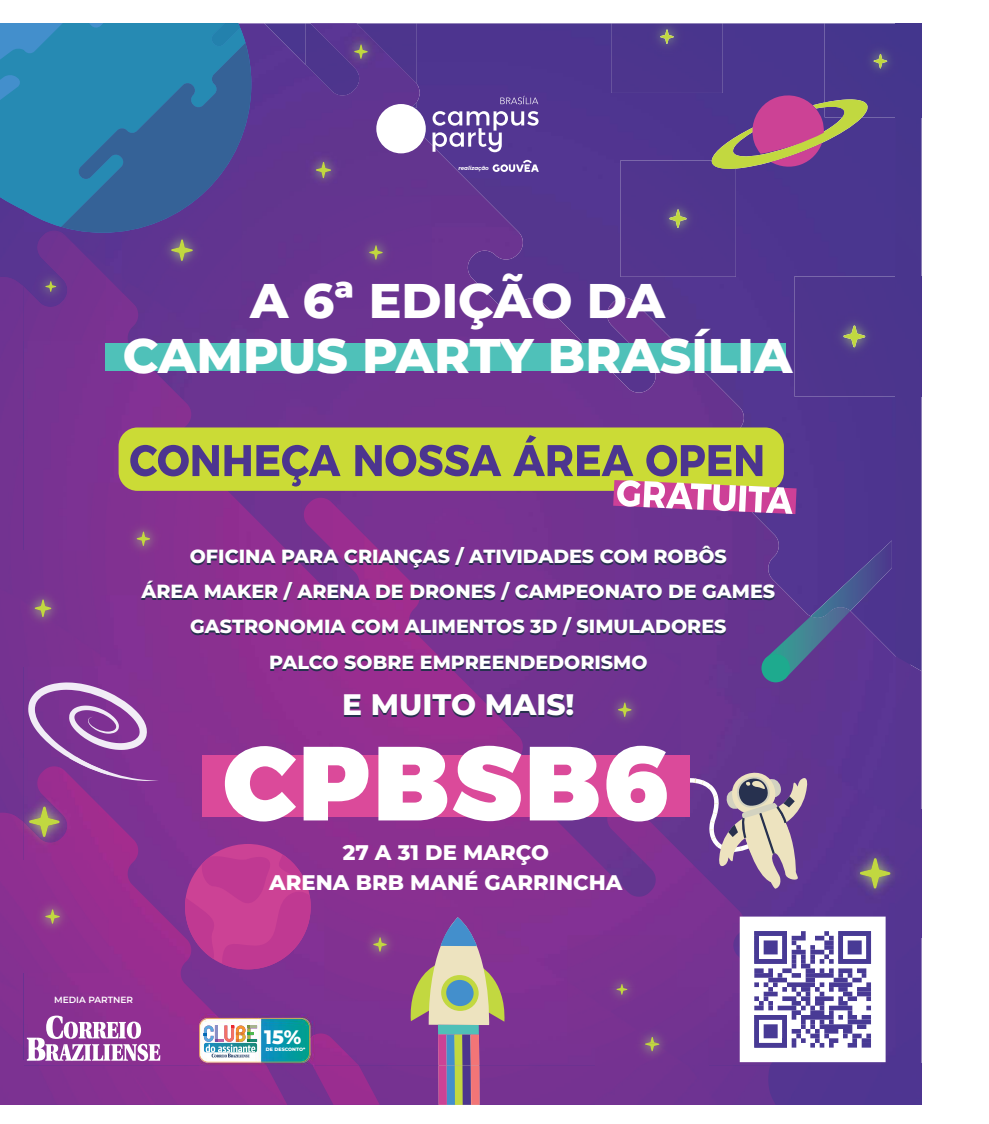
<style>
.page{position:relative;width:989px;height:1124px;background:#fff}
.page>*{position:absolute;margin:0;border:0;box-sizing:border-box;transform-origin:0 0}
.t1{font:800 48.62px/54.9px "Montserrat";color:#fff;text-align:center}
.t2{font:800 29.62px "Montserrat";color:#fff}
.t3{font:800 21.12px/29.6px "Montserrat";color:#fff;text-align:center}
.t4{font:800 19.5px "Montserrat";color:#fff}
.t5{font:800 19px/35.2px "Montserrat";color:#fff;text-align:center}
.t6{font:600 9px "Montserrat";color:#fff}
.t7{font:italic 700 5.5px "Montserrat";color:#fff}
.t8{font:800 4.75px "Montserrat";color:#fff}
</style>
<div class="page">
<img style="left:264px;top:23px;width:631px;height:648px">
<img style="left:23px;top:230px;width:756px;height:835px">
<img style="left:23px;top:814px;width:357px;height:251px">
<img style="left:28px;top:682px;width:131px;height:98px">
<img style="left:885px;top:540px;width:7px;height:78px">
<div style="left:794px;top:276px;width:101px;height:120px;background:#4d358d"></div>
<img style="left:843px;top:325px;width:22px;height:22px">
<div style="left:620px;top:160px;width:116px;height:117px;background:#51358e"></div>
<img style="left:669px;top:209px;width:17px;height:19px">
<div style="left:267px;top:113px;width:113px;height:114px;background:#61358f"></div>
<img style="left:316px;top:162px;width:15px;height:16px">
<div style="left:320px;top:196px;width:112px;height:113px;background:#693391"></div>
<div style="left:320px;top:196px;width:60px;height:31px;background:#653490"></div>
<img style="left:369px;top:245px;width:14px;height:15px">
<div style="left:88px;top:482px;width:111px;height:113px;background:#823191"></div>
<img style="left:136px;top:531px;width:14px;height:15px">
<div style="left:569px;top:653px;width:111px;height:102px;background:#6f3391"></div>
<img style="left:618px;top:702px;width:13px;height:14px">
<div style="left:324px;top:888px;width:112px;height:112px;background:#843191"></div>
<img style="left:373px;top:937px;width:14px;height:14px">
<div style="left:611px;top:23px;width:111px;height:70px;background:#4c358d"></div>
<img style="left:660px;top:30px;width:13px;height:14px">
<img style="left:305px;top:23px;width:112px;height:85px">
<img style="left:354px;top:44px;width:14px;height:15px">
<div style="left:824px;top:23px;width:71px;height:94px;background:#46368d"></div>
<svg style="left:711px;top:93px;width:157px;height:76px;background:#885a81"></svg>
<img style="left:873px;top:54px;width:14px;height:14px">
<div style="left:23px;top:550px;width:77px;height:116px;background:#7b3291"></div>
<img style="left:88px;top:550px;width:12px;height:45px">
<img style="left:34px;top:599px;width:17px;height:18px">
<img style="left:23px;top:757px;width:45px;height:9px">
<img style="left:23px;top:766px;width:86px;height:206px">
<svg style="left:68px;top:757px;width:41px;height:17px"></svg>
<img style="left:29px;top:806px;width:31px;height:31px">
<img style="left:885px;top:809px;width:10px;height:128px">
<img style="left:885px;top:858px;width:5px;height:30px">
<div style="left:23px;top:860px;width:86px;height:25px;background:#972e90"></div>
<img style="left:45px;top:909px;width:15px;height:14px">
<div style="left:596px;top:987px;width:112px;height:78px;background:#733391"></div>
<img style="left:645px;top:1043px;width:14px;height:8px">
<div style="left:567px;top:934px;width:109px;height:109px;background:#7b3291"></div>
<div style="left:596px;top:987px;width:80px;height:56px;background:#763291"></div>
<svg style="left:616px;top:983px;width:11px;height:11px"></svg>
<img style="left:23px;top:233px;width:82px;height:108px">
<svg style="left:45px;top:281px;width:11px;height:11px"></svg>
<div style="left:122px;top:233px;width:120px;height:77px;background:#613490"></div>
<img style="left:122px;top:292px;width:15px;height:18px">
<img style="left:171px;top:239px;width:22px;height:22px">
<svg style="left:185px;top:843px;width:126px;height:126px;background:#b63a93"></svg>
<svg style="left:408px;top:917px;width:98px;height:107px;background:#a98798"></svg>
<svg style="left:441px;top:974px;width:38px;height:36px"></svg>
<div style="left:446px;top:979px;width:27px;height:26px;background:#438fcc;border-radius:50%"></div>
<div style="left:438px;top:1024px;width:41px;height:10px;background:#4fc0b8"></div>
<svg style="left:438px;top:1034px;width:41px;height:31px"></svg>
<svg style="left:687px;top:770px;width:52px;height:118px;background:#7f559c"></svg>
<svg style="left:376px;top:96px;width:163px;height:76px"></svg>
<div style="left:202px;top:755px;width:487px;height:61px;background:#db4a9a"></div>
<svg style="left:225px;top:745px;width:442px;height:76px"></svg>
<div style="left:106px;top:343px;width:680px;height:27px;background:#4fc1b9"></div>
<div style="left:119px;top:427px;width:665px;height:64px;background:#cbdb36;border-radius:19px"></div>
<svg style="left:130px;top:435px;width:666px;height:79px"></svg>
<svg style="left:739px;top:487px;width:146px;height:574px;background:#765a9f"></svg>
<svg style="left:754px;top:931px;width:117px;height:116px"></svg>
<svg style="left:23px;top:23px;width:38px;height:210px;background:#2b84b3"></svg>
<svg style="left:61px;top:23px;width:190px;height:210px;background:#336ea3"></svg>
<svg style="left:27px;top:1015px;width:133px;height:45px"></svg>
<img style="left:199px;top:1013px;width:116px;height:52px">
<img style="left:199px;top:1017px;width:111px;height:45px">
<img style="left:199px;top:1018px;width:110px;height:43px">
<svg style="left:199px;top:1024px;width:58px;height:33px"></svg>
<div style="left:0;top:341px;width:23px;height:416px;background:#733391"></div>
<div style="left:0;top:972px;width:23px;height:88px;background:#813191"></div>
<div style="left:0;top:550px;width:23px;height:116px;background:#753291"></div>
<img style="left:0;top:757px;width:23px;height:55px">
<div style="left:0;top:812px;width:23px;height:160px;background:#8c3091"></div>
<img style="left:0;top:233px;width:23px;height:44px">
<img style="left:0;top:277px;width:23px;height:64px">
<svg style="left:0;top:23px;width:23px;height:210px;background:#327fb3"></svg>
<img style="left:921px;top:23px;width:1px;height:1040px">
<div style="left:895px;top:23px;width:26px;height:633px;background:#4b358d"></div>
<div style="left:895px;top:656px;width:26px;height:407px;background:#563591"></div>
<img style="left:921px;top:276px;width:1px;height:120px">
<div style="left:895px;top:276px;width:26px;height:120px;background:#4a358d"></div>
<img style="left:921px;top:809px;width:1px;height:128px">
<div style="left:895px;top:809px;width:26px;height:128px;background:#563591"></div>
<div style="left:775px;top:1065px;width:120px;height:39px;background:#503591"></div>
<img style="left:380px;top:1065px;width:395px;height:39px">
<img style="left:23px;top:1065px;width:357px;height:39px">
<div style="left:596px;top:1065px;width:112px;height:39px;background:#723391"></div>
<div style="left:438px;top:1065px;width:9px;height:39px;background:#cc4295"></div>
<div style="left:447px;top:1065px;width:8px;height:39px;background:#438fcc"></div>
<div style="left:455px;top:1065px;width:8px;height:39px;background:#c2d840"></div>
<div style="left:462px;top:1065px;width:9px;height:39px;background:#4d358d"></div>
<div style="left:471px;top:1065px;width:8px;height:39px;background:#f27577"></div>
<img style="left:199px;top:1065px;width:116px;height:6px">
<img style="left:921px;top:1063px;width:1px;height:41px">
<img style="left:895px;top:1063px;width:26px;height:41px">
<img style="left:0;top:1060px;width:23px;height:44px">
<p class="t7" style="left:458px;top:164px;width:32px">realização</p>
<h1 class="t1" style="left:123px;top:270px;width:671px">A 6ª EDIÇÃO DA<br>CAMPUS PARTY BRASÍLIA</h1>
<p class="t5" style="left:141px;top:537px;width:635px">OFICINA PARA CRIANÇAS / ATIVIDADES COM ROBÔS<br>ÁREA MAKER / ARENA DE DRONES / CAMPEONATO DE GAMES GASTRONOMIA COM ALIMENTOS 3D / SIMULADORES<br>PALCO SOBRE EMPREENDEDORISMO</p>
<h2 class="t2" style="left:342px;top:682px;width:234px">E MUITO MAIS!</h2>
<p class="t6" style="left:54px;top:993px;width:81px">MEDIA PARTNER</p>
<p class="t3" style="left:269px;top:836px;width:355px">27 A 31 DE MARÇO<br>ARENA BRB MANÉ GARRINCHA</p>
<p class="t4" style="left:264px;top:1022px;width:39px">15%</p>
<p class="t8" style="left:266px;top:1045px;width:41px">DE DESCONTO*</p>
</div>
